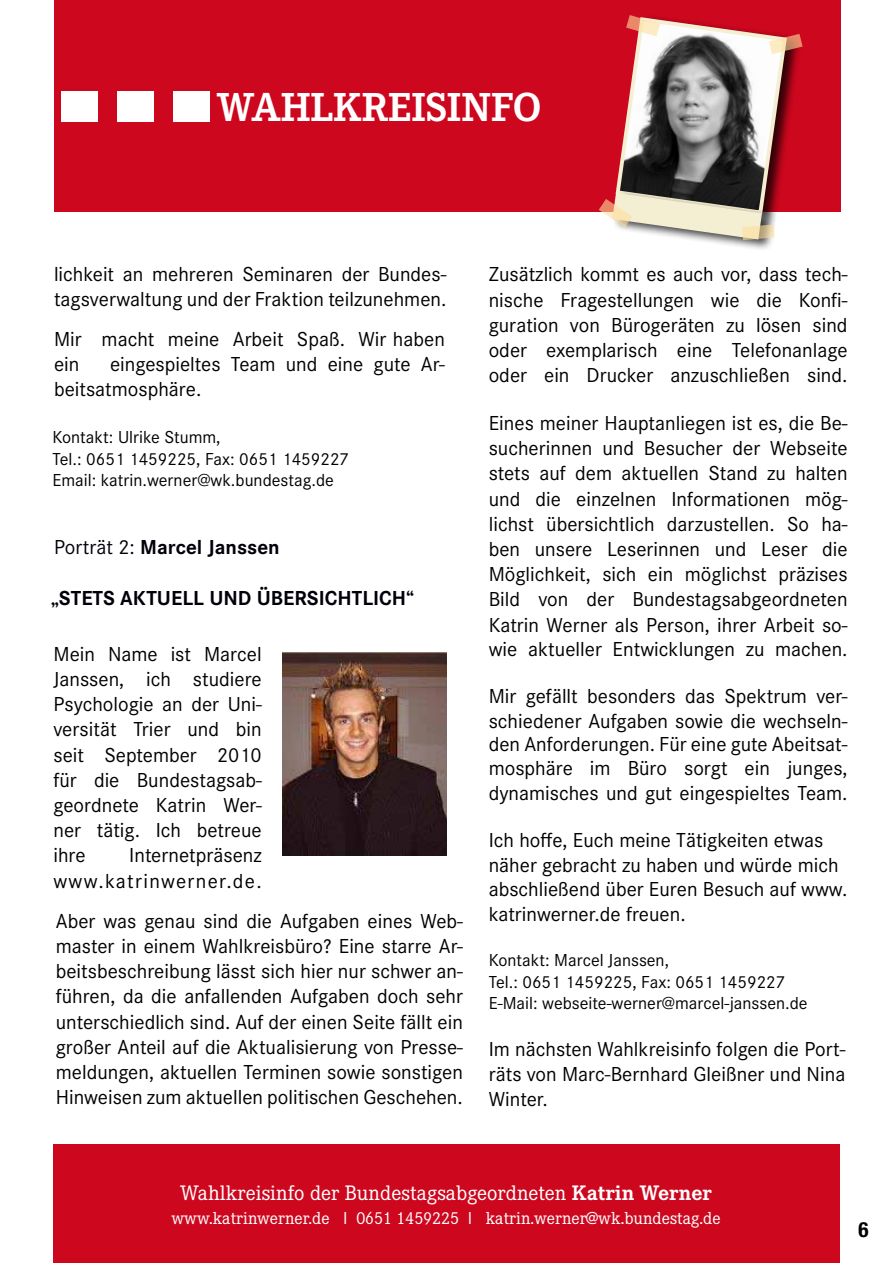
<style>
.page{position:relative;width:893px;height:1263px;background:#fff}
.page>*{position:absolute;margin:0;border:0;box-sizing:border-box;transform-origin:0 0}
.t1{font:700 206.7px "Corporate E";color:#fff;scale:1.18 1}
.t2{font:700 42px "Corporate E";color:#fff}
.t3{font:21.75px "Corporate E";color:#fff}
.t4{font:21px/25.2px "Corporate S";color:#000;text-align:justify}
.t5{font:700 21px "Corporate S";color:#00000a}
.t6{font:21px/25.2px "Corporate S";letter-spacing:.025em;color:#000;text-align:right}
.t7{font:700 condensed 21px "Helvetica Neue";color:#000}
.t8{font:18px/21.6px "Corporate S";color:#000}
.t9{font:18px "Corporate E";color:#fff}
.s1{font-weight:400}
.s2{font-weight:700}
.s3{font-family:"Corporate S"}
</style>
<div class="page">
<div style="left:54px;top:0;width:786px;height:212px;background:#cd071e"></div>
<div style="left:611px;top:189px;width:165px;height:62px;background:#000;opacity:.75"></div>
<svg style="left:599px;top:15px;width:204px;height:225px"></svg>
<div style="left:53px;top:1145px;width:786px;height:118px;background:#cd071e"></div>
<img style="left:282px;top:652px;width:164px;height:204px">
<h1 class="t1" style="left:51px;top:-64px;width:145px">...</h1>
<h2 class="t2" style="left:217px;top:83px;width:326px">WAHLKREISINFO</h2>
<p class="t4" style="left:54px;top:262px;width:394px;line-height:24.6px">lichkeit an mehreren Seminaren der Bundes&shy;tagsverwaltung und der Fraktion teilzunehmen.</p>
<p class="t4" style="left:54px;top:327px;width:392px;line-height:24.6px">Mir macht meine Arbeit Spaß. Wir haben ein</p>
<p class="t4" style="left:54px;top:352px;width:392px;line-height:24.6px;text-indent:56px">eingespieltes Team und eine gute Ar&shy;beitsatmosphäre.</p>
<p class="t8" style="left:53px;top:426px;width:298px">Kontakt: Ulrike Stumm,<br>Tel.: 0651 1459225, Fax: 0651 1459227<br>Email: katrin.werner@wk.bundestag.de</p>
<p class="t5" style="left:54px;top:535px;width:227px"><span class="s1">Porträt 2:</span> MARCEL JANSSEN</p>
<p class="t5" style="left:51px;top:586px;width:32px">„STETS</p>
<p class="t5" style="left:120px;top:586px;width:26px">AKTUELL</p>
<p class="t5" style="left:209px;top:586px;width:15px">UND</p>
<p class="t5" style="left:257px;top:586px;width:27px">ÜBERSICHTLICH</p>
<p class="t5" style="left:406px;top:586px;width:9px">“</p>
<p class="t4" style="left:53px;top:641px;width:210px">Mein Name ist Marcel Janssen, ich studiere Psychologie an der Uni&shy;versität Trier und bin seit September 2010 für die Bundestagsab&shy;geordnete Katrin Wer&shy;ner tätig. Ich betreue ihre</p>
<p class="t6" style="left:53px;top:843px;width:210px">Internetpräsenz www.katrinwerner.de.</p>
<p class="t4" style="left:56px;top:908px;width:409px">Aber was genau sind die Aufgaben eines Web&shy;master in einem Wahlkreisbüro? Eine starre Ar&shy;beitsbeschreibung lässt sich hier nur schwer an&shy;führen, da die anfallenden Aufgaben doch sehr unterschiedlich sind. Auf der einen Seite fällt ein großer Anteil auf die Aktualisierung von Presse&shy;meldungen, aktuellen Terminen sowie sonstigen Hinweisen zum aktuellen politischen Geschehen.</p>
<p class="t4" style="left:489px;top:262px;width:360px">Zusätzlich kommt es auch vor, dass tech&shy;nische Fragestellungen wie die Konfi&shy;guration von Bürogeräten zu lösen sind oder exemplarisch eine Telefonanlage oder ein Drucker anzuschließen sind.</p>
<p class="t4" style="left:489px;top:410px;width:360px">Eines meiner Hauptanliegen ist es, die Be&shy;sucherinnen und Besucher der Webseite stets auf dem aktuellen Stand zu halten und die einzelnen Informationen mög&shy;lichst übersichtlich darzustellen. So ha&shy;ben unsere Leserinnen und Leser die Möglichkeit, sich ein möglichst präzises Bild von der Bundestagsabgeordneten Katrin Werner als Person, ihrer Arbeit so&shy;wie aktueller Entwicklungen zu machen.</p>
<p class="t4" style="left:489px;top:684px;width:360px;line-height:24.2px">Mir gefällt besonders das Spektrum ver&shy;schiedener Aufgaben sowie die wechseln&shy;den Anforderungen. Für eine gute Abeitsat&shy;mosphäre im Büro sorgt ein junges, dynamisches und gut eingespieltes Team.</p>
<p class="t4" style="left:489px;top:828px;width:360px;line-height:24.6px;text-align:left">Ich hoffe, Euch meine Tätigkeiten etwas näher gebracht zu haben und würde mich abschließend über Euren Besuch auf www. katrinwerner.de freuen.</p>
<p class="t8" style="left:489px;top:949px;width:320px">Kontakt: Marcel Janssen,<br>Tel.: 0651 1459225, Fax: 0651 1459227<br>E-Mail: webseite-werner@marcel-janssen.de</p>
<p class="t4" style="left:489px;top:1036px;width:358px">Im nächsten Wahlkreisinfo folgen die Port&shy;räts von Marc-Bernhard Gleißner und Nina Winter.</p>
<p class="t3" style="left:180px;top:1180px;width:533px">Wahlkreisinfo der Bundestagsabgeordneten <span class="s2">Katrin Werner</span></p>
<p class="t9" style="left:171px;top:1208px;width:551px">www.katrinwerner.de <span class="s3">I</span> 0651 1459225 <span class="s3">I</span> katrin.werner@wk.bundestag.de</p>
<p class="t7" style="left:858px;top:1217px;width:12px">6</p>
</div>
